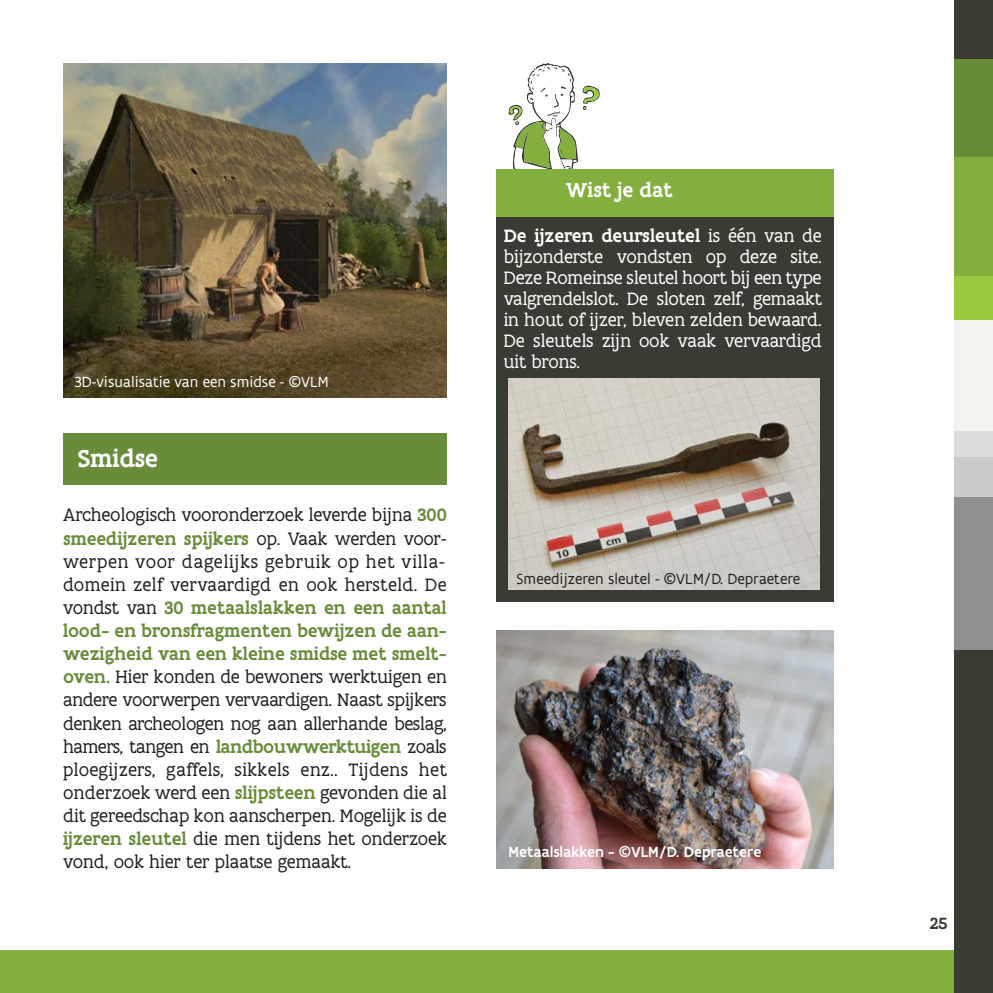
<style>
.page{position:relative;width:993px;height:993px;background:#fff}
.page>*{position:absolute;margin:0;border:0;box-sizing:border-box;transform-origin:0 0}
.t1{font:500 26.25px "Flanders Art Serif";color:#fff}
.t2{font:500 21.53px "Flanders Art Serif";color:#fff}
.t3{font:19.25px/23.1px "Flanders Art Serif";color:#231f20;text-align:justify}
.t4{font:19.25px/21px "Flanders Art Serif";color:#fff;text-align:justify}
.t5{font:500 17.5px "Flanders Art Serif";color:#383c32}
.t6{font:15.75px "Flanders Art Sans";color:#231f20}
.t7{font:15.75px "Flanders Art Sans";color:#fff}
.t8{font:500 15.75px "Flanders Art Sans";color:#fff}
.s1{font-weight:500;color:#698c3a}
.s2{font-weight:500}
</style>
<div class="page">
<div style="left:0;top:950px;width:992px;height:42px;background:#83af3f"></div>
<div style="left:954px;top:642px;width:38px;height:350px;background:#383c32"></div>
<div style="left:954px;top:496px;width:38px;height:153px;background:#8e9091"></div>
<div style="left:954px;top:456px;width:38px;height:40px;background:#cbcbcb"></div>
<div style="left:954px;top:431px;width:38px;height:25px;background:#dddddb"></div>
<div style="left:954px;top:320px;width:38px;height:111px;background:#f2f2ef"></div>
<div style="left:954px;top:276px;width:38px;height:44px;background:#99ca3e"></div>
<div style="left:954px;top:156px;width:38px;height:120px;background:#83af3f"></div>
<div style="left:954px;top:58px;width:38px;height:98px;background:#698c3a"></div>
<div style="left:954px;top:0;width:38px;height:58px;background:#383c32"></div>
<div style="left:63px;top:433px;width:383px;height:51px;background:#698c3a"></div>
<div style="left:496px;top:217px;width:337px;height:384px;background:#383c32"></div>
<svg style="left:508px;top:63px;width:91px;height:106px"></svg>
<div style="left:496px;top:169px;width:337px;height:48px;background:#83af3f"></div>
<img style="left:508px;top:378px;width:311px;height:211px">
<img style="left:496px;top:630px;width:337px;height:238px">
<img style="left:63px;top:63px;width:383px;height:334px">
<p class="t7" style="left:74px;top:372px;width:256px">3D-visualisatie van een smidse - ©VLM</p>
<p class="t1" style="left:78px;top:441px;width:82px">Smidse</p>
<p class="t3" style="left:63px;top:503px;width:385px">Archeologisch vooronderzoek leverde bijna <span class="s1">300 smeedijzeren spijkers</span> op. Vaak werden voor&shy;werpen voor dagelijks gebruik op het villa-</p>
<p class="t3" style="left:63px;top:572px;width:385px">domein zelf vervaardigd en ook hersteld. De vondst van <span class="s1">30 metaalslakken en een aantal lood- en bronsfragmenten bewijzen de aan&shy;wezigheid van een kleine smidse met smelt&shy;oven.</span> Hier konden de bewoners werktuigen en andere voorwerpen vervaardigen. Naast spijkers denken archeologen nog aan allerhande beslag, hamers, tangen en <span class="s1">landbouwwerktuigen</span> zoals ploegijzers, gaffels, sikkels enz.. Tijdens het onderzoek werd een <span class="s1">slijpsteen</span> gevonden die al dit gereedschap kon aanscherpen. Mogelijk is de <span class="s1">ijzeren sleutel</span> die men tijdens het onderzoek vond, ook hier ter plaatse gemaakt.</p>
<p class="t2" style="left:565px;top:176px;width:108px">Wist je dat</p>
<p class="t4" style="left:503px;top:225px;width:319px"><span class="s2">De ijzeren deursleutel</span> is één van de bijzonderste vondsten op deze site.<br>Deze Romeinse sleutel hoort bij een type valgrendelslot. De sloten zelf, gemaakt in hout of ijzer, bleven zelden bewaard.<br>De sleutels zijn ook vaak vervaardigd uit brons.</p>
<p class="t6" style="left:516px;top:569px;width:285px">Smeedijzeren sleutel - ©VLM/D. Depraetere</p>
<p class="t8" style="left:508px;top:842px;width:254px">Metaalslakken - ©VLM/D. Depraetere</p>
<p class="t5" style="left:929px;top:911px;width:19px">25</p>
</div>
